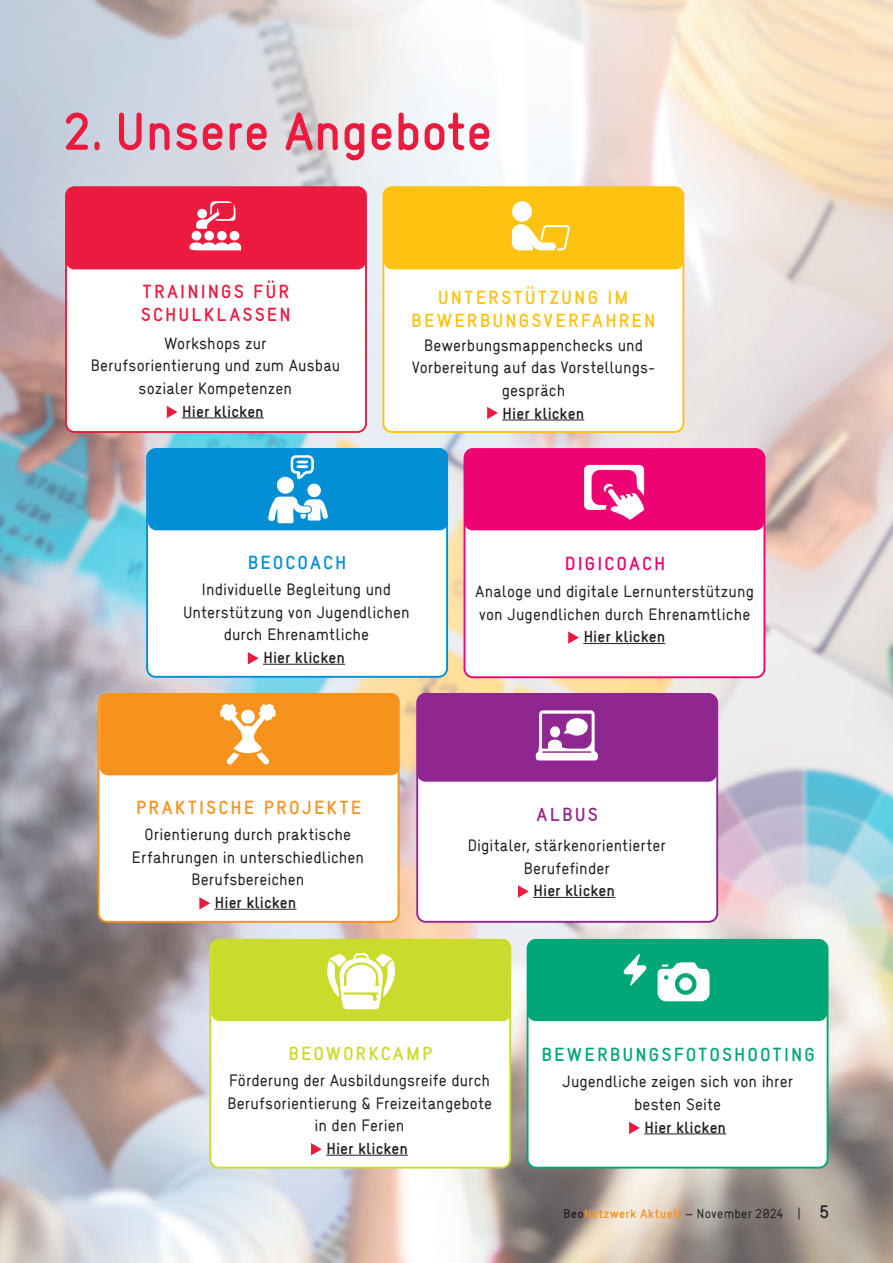
<style>
.page{position:relative;width:893px;height:1263px;background:#fff}
.page>*{position:absolute;margin:0;border:0;box-sizing:border-box;transform-origin:0 0}
.t1{font:700 52.5px "stja";color:#ed1a40}
.t2{font:700 18.9px/22.6px "stja";letter-spacing:.095em;color:#fec210;text-align:center}
.t3{font:700 18.9px/22.6px "stja";letter-spacing:.095em;color:#ed1a40}
.t4{font:700 18.9px "stja";letter-spacing:.095em;color:#00a776}
.t5{font:700 18.9px "stja";letter-spacing:.1em;color:#f7931d}
.t6{font:700 18.9px "stja";letter-spacing:.09em;color:#cadb2a}
.t7{font:700 18.9px "stja";letter-spacing:.09em;color:#ed0372}
.t8{font:700 18.9px "stja";letter-spacing:.095em;color:#008fd5}
.t9{font:700 18.9px "stja";letter-spacing:.1em;color:#90268f}
.t10{font:16.05px/22.6px "stja";color:#231f20;text-align:center}
.t11{font:700 16.05px "stja";color:#231f20}
.t12{font:700 12.75px "stja";letter-spacing:.02em;color:#f7931d}
.s1{color:#231f20}
.s2{font-weight:400;color:#231f20}
.s3{font-size:18px;color:#231f20}
</style>
<div class="page">
<img style="left:0;top:0;width:893px;height:1263px">
<div style="left:383px;top:187px;width:300px;height:245px;background:#fff;border-radius:9px"></div>
<div style="left:382px;top:186px;width:302px;height:247px;border:2px solid #fec210;border-radius:9px"></div>
<div style="left:384px;top:187px;width:300px;height:82px;background:#fec210;border-radius:9px"></div>
<hr style="left:502px;top:420px;width:82px;height:1px;background:#231f20">
<svg style="left:487px;top:407px;width:11px;height:12px"></svg>
<div style="left:512px;top:201px;width:20px;height:21px;background:#fff;border-radius:50%"></div>
<svg style="left:512px;top:224px;width:58px;height:26px"></svg>
<div style="left:66px;top:187px;width:300px;height:245px;background:#fff;border-radius:9px"></div>
<div style="left:65px;top:186px;width:302px;height:247px;border:2px solid #ed1a40;border-radius:9px"></div>
<div style="left:66px;top:187px;width:300px;height:82px;background:#ed1a40;border-radius:9px"></div>
<hr style="left:182px;top:417px;width:82px;height:1px;background:#231f20">
<svg style="left:167px;top:406px;width:11px;height:12px"></svg>
<svg style="left:196px;top:201px;width:39px;height:28px"></svg>
<div style="left:192px;top:231px;width:9px;height:9px;background:#fff;border-radius:50%"></div>
<div style="left:204px;top:231px;width:10px;height:9px;background:#fff;border-radius:50%"></div>
<div style="left:217px;top:231px;width:10px;height:9px;background:#fff;border-radius:50%"></div>
<div style="left:230px;top:231px;width:9px;height:9px;background:#fff;border-radius:50%"></div>
<svg style="left:190px;top:242px;width:51px;height:8px"></svg>
<div style="left:147px;top:449px;width:300px;height:228px;background:#fff;border-radius:9px"></div>
<div style="left:146px;top:448px;width:302px;height:230px;border:2px solid #008fd5;border-radius:9px"></div>
<hr style="left:263px;top:664px;width:82px;height:1px;background:#231f20">
<svg style="left:248px;top:652px;width:11px;height:12px"></svg>
<div style="left:148px;top:448px;width:300px;height:82px;background:#008fd5;border-radius:9px"></div>
<svg style="left:268px;top:455px;width:60px;height:69px"></svg>
<div style="left:464px;top:449px;width:300px;height:228px;background:#fff;border-radius:9px"></div>
<div style="left:464px;top:449px;width:301px;height:229px;border:2px solid #ed0372;border-radius:9px"></div>
<div style="left:464px;top:448px;width:300px;height:82px;background:#ed0372;border-radius:9px"></div>
<hr style="left:583px;top:643px;width:82px;height:1px;background:#231f20">
<svg style="left:568px;top:631px;width:11px;height:13px"></svg>
<svg style="left:584px;top:465px;width:60px;height:55px"></svg>
<div style="left:99px;top:694px;width:300px;height:228px;background:#fff;border-radius:9px"></div>
<div style="left:98px;top:693px;width:301px;height:230px;border:2px solid #f7931d;border-radius:9px"></div>
<hr style="left:215px;top:909px;width:81px;height:1px;background:#231f20">
<svg style="left:199px;top:897px;width:11px;height:12px"></svg>
<div style="left:100px;top:693px;width:299px;height:82px;background:#f7931d;border-radius:9px"></div>
<svg style="left:220px;top:704px;width:56px;height:61px"></svg>
<div style="left:417px;top:694px;width:300px;height:228px;background:#fff;border-radius:9px"></div>
<div style="left:416px;top:693px;width:302px;height:230px;border:2px solid #90268f;border-radius:9px"></div>
<hr style="left:533px;top:897px;width:82px;height:1px;background:#231f20">
<svg style="left:518px;top:885px;width:11px;height:13px"></svg>
<div style="left:417px;top:693px;width:300px;height:89px;background:#90268f;border-radius:9px"></div>
<svg style="left:536px;top:710px;width:62px;height:50px"></svg>
<div style="left:210px;top:940px;width:300px;height:227px;background:#fff;border-radius:9px"></div>
<div style="left:209px;top:939px;width:302px;height:229px;border:2px solid #cadb2a;border-radius:9px"></div>
<hr style="left:326px;top:1155px;width:82px;height:1px;background:#231f20">
<svg style="left:311px;top:1143px;width:11px;height:12px"></svg>
<div style="left:211px;top:939px;width:300px;height:82px;background:#cadb2a;border-radius:9px"></div>
<svg style="left:327px;top:953px;width:69px;height:57px"></svg>
<div style="left:528px;top:940px;width:300px;height:227px;background:#fff;border-radius:9px"></div>
<div style="left:527px;top:939px;width:301px;height:229px;border:2px solid #00a776;border-radius:9px"></div>
<div style="left:527px;top:939px;width:300px;height:82px;background:#00a776;border-radius:9px"></div>
<hr style="left:644px;top:1133px;width:82px;height:1px;background:#231f20">
<svg style="left:629px;top:1122px;width:11px;height:12px"></svg>
<svg style="left:658px;top:962px;width:51px;height:39px"></svg>
<svg style="left:623px;top:954px;width:24px;height:32px"></svg>
<h1 class="t1" style="left:64px;top:97px;width:430px">2. Unsere Angebote</h1>
<p class="t3" style="left:141px;top:279px;width:152px">TRAININGS FÜR<br>SCHULKLASSEN</p>
<p class="t10" style="left:90px;top:331px;width:251px">Workshops zur<br>Berufsorientierung und zum Ausbau sozialer Kompetenzen</p>
<p class="t11" style="left:182px;top:400px;width:83px">Hier klicken</p>
<p class="t2" style="left:411px;top:286px;width:246px">UNTERSTÜTZUNG IM<br>BEWERBUNGSVERFAHREN</p>
<p class="t10" style="left:412px;top:333px;width:245px">Bewerbungsmappenchecks und<br>Vorbereitung auf das Vorstellungs&shy;gespräch</p>
<p class="t11" style="left:502px;top:403px;width:83px">Hier klicken</p>
<p class="t8" style="left:248px;top:550px;width:101px">BEOCOACH</p>
<p class="t10" style="left:183px;top:577px;width:228px">Individuelle Begleitung und<br>Unterstützung von Jugendlichen durch Ehrenamtliche</p>
<p class="t11" style="left:263px;top:647px;width:83px">Hier klicken</p>
<p class="t5" style="left:136px;top:795px;width:227px">PRAKTISCHE PROJEKTE</p>
<p class="t10" style="left:132px;top:822px;width:234px">Orientierung durch praktische<br>Erfahrungen in unterschiedlichen<br>Berufsbereichen</p>
<p class="t11" style="left:215px;top:892px;width:83px">Hier klicken</p>
<p class="t7" style="left:564px;top:551px;width:103px">DIGICOACH</p>
<p class="t10" style="left:475px;top:579px;width:280px;text-align:left">Analoge und digitale Lernunterstützung von Jugendlichen durch Ehrenamtliche</p>
<p class="t11" style="left:583px;top:626px;width:83px">Hier klicken</p>
<p class="t9" style="left:536px;top:802px;width:63px">ALBUS</p>
<p class="t10" style="left:467px;top:833px;width:200px">Digitaler, stärkenorientierter<br>Berufefinder</p>
<p class="t11" style="left:533px;top:880px;width:83px">Hier klicken</p>
<p class="t6" style="left:288px;top:1041px;width:146px">BEOWORKCAMP</p>
<p class="t10" style="left:227px;top:1068px;width:266px">Förderung der Ausbildungsreife durch<br>Berufsorientierung &amp; Freizeitangebote in den Ferien</p>
<p class="t11" style="left:326px;top:1138px;width:83px">Hier klicken</p>
<p class="t4" style="left:541px;top:1042px;width:276px">BEWERBUNGSFOTOSHOOTING</p>
<p class="t10" style="left:562px;top:1070px;width:232px">Jugendliche zeigen sich von ihrer besten Seite</p>
<p class="t11" style="left:644px;top:1116px;width:83px">Hier klicken</p>
<p class="t12" style="left:563px;top:1205px;width:268px"><span class="s1">Beo</span>Netzwerk Aktuell <span class="s2">– November 2024 |</span> <span class="s3">5</span></p>
</div>
